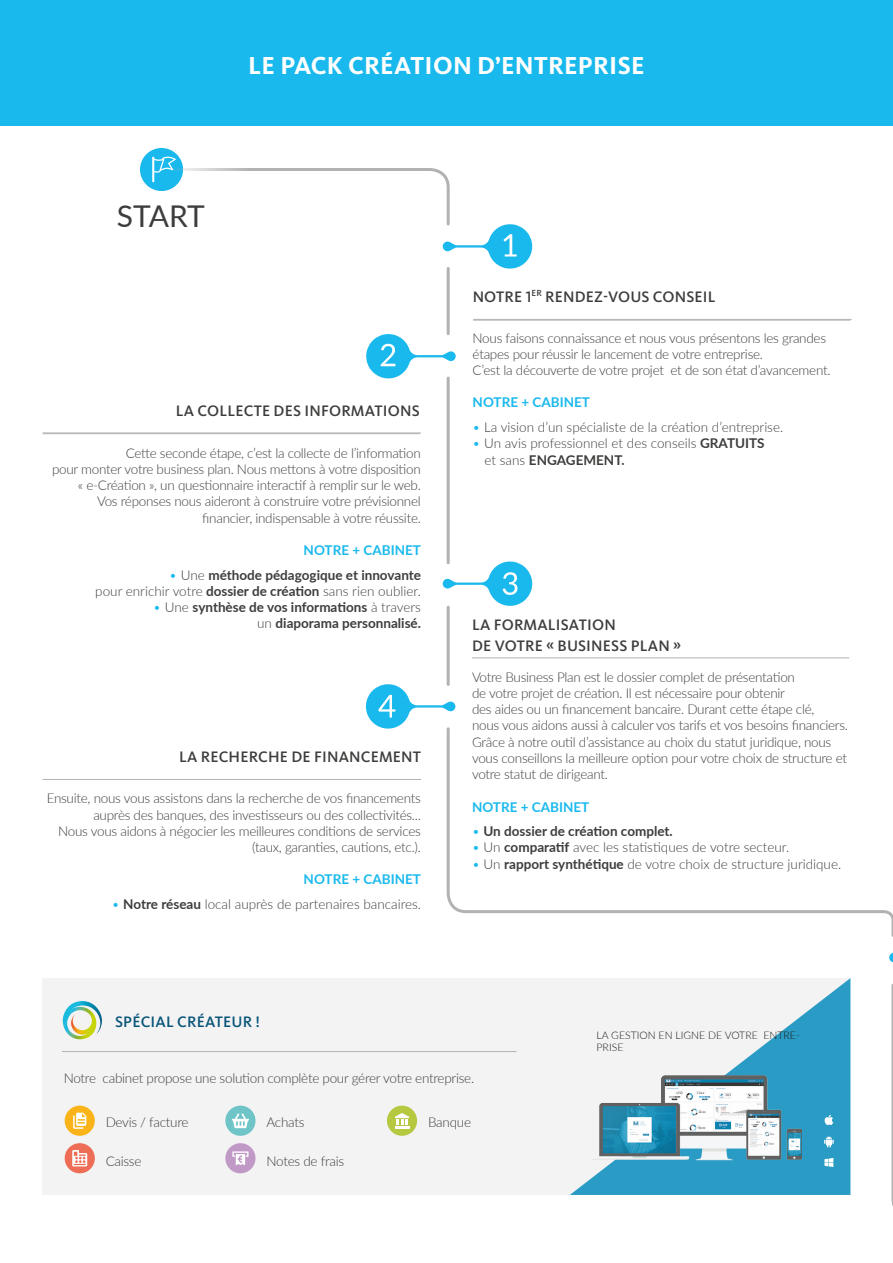
<style>
.page{position:relative;width:893px;height:1263px;background:#fff}
.page>*{position:absolute;margin:0;border:0;box-sizing:border-box;transform-origin:0 0}
.t1{font:30px "Lato";letter-spacing:-.01em;color:#3d3d3c}
.t2{font:700 25.5px "Kievit OT";letter-spacing:.01em;color:#fff}
.t3{font:16.2px "Lato";color:#4b4b4a}
.Titre_étapes{font:500 15.75px/21px "Kievit OT";letter-spacing:.01em;color:#3d3d3c}
.Titre_étapes-2{font:500 15.75px "Kievit OT";letter-spacing:.01em;color:#085578}
.Texte_étapes{font:300 13.5px/16.2px "Lato";letter-spacing:-.02em;color:#3d3d3c;text-align:right}
.Texte_étapes-2{font:300 13.5px/16.2px "Lato";color:#3d3d3c}
.t4{font:700 13.5px/16.2px "Lato";color:#3d3d3c;text-align:right}
.t5{font:700 13.5px "Lato";color:#19b9ed}
.t6{font:300 10.5px/12.6px "Lato";color:#1d1d1b}
.s1{font-weight:300;color:#19b9ed}
.s2{font-weight:300}
.s3{color:#19b9ed}
.s4{font-weight:700}
</style>
<div class="page">
<div style="left:0;top:0;width:893px;height:125px;background:#19b9ed"></div>
<div style="left:43px;top:978px;width:807px;height:217px;background:#f3f3f3"></div>
<hr style="left:447px;top:268px;width:3px;height:66px;background:#b2b2b2">
<hr style="left:447px;top:378px;width:3px;height:185px;background:#b2b2b2">
<hr style="left:447px;top:607px;width:3px;height:77px;background:#b2b2b2">
<div style="left:140px;top:148px;width:43px;height:43px;background:#19b9ed;border-radius:50%"></div>
<svg style="left:570px;top:978px;width:280px;height:217px"></svg>
<hr style="left:62px;top:1051px;width:455px;height:1px;background:#b2b2b2">
<svg style="left:446px;top:729px;width:447px;height:204px"></svg>
<svg style="left:824px;top:1115px;width:9px;height:10px"></svg>
<svg style="left:824px;top:1136px;width:10px;height:11px"></svg>
<svg style="left:824px;top:1158px;width:9px;height:9px"></svg>
<svg style="left:62px;top:1001px;width:40px;height:39px"></svg>
<svg style="left:366px;top:334px;width:90px;height:47px"></svg>
<svg style="left:366px;top:682px;width:90px;height:47px"></svg>
<svg style="left:152px;top:156px;width:381px;height:113px"></svg>
<svg style="left:442px;top:559px;width:91px;height:48px"></svg>
<svg style="left:889px;top:933px;width:4px;height:274px"></svg>
<div style="left:65px;top:1106px;width:30px;height:30px;background:#fab41a;border-radius:50%"></div>
<svg style="left:73px;top:1113px;width:13px;height:16px"></svg>
<div style="left:65px;top:1143px;width:30px;height:30px;background:#ed6d56;border-radius:50%"></div>
<svg style="left:72px;top:1150px;width:15px;height:16px"></svg>
<div style="left:225px;top:1106px;width:31px;height:30px;background:#6ec4c7;border-radius:50%"></div>
<svg style="left:232px;top:1113px;width:17px;height:15px"></svg>
<div style="left:225px;top:1143px;width:31px;height:30px;background:#c199c7;border-radius:50%"></div>
<svg style="left:232px;top:1151px;width:16px;height:14px"></svg>
<div style="left:387px;top:1106px;width:30px;height:30px;background:#b6c840;border-radius:50%"></div>
<svg style="left:395px;top:1113px;width:14px;height:15px"></svg>
<hr style="left:43px;top:779px;width:378px;height:1px;background:#b2b2b2">
<hr style="left:43px;top:433px;width:378px;height:1px;background:#b2b2b2">
<hr style="left:472px;top:657px;width:377px;height:1px;background:#b2b2b2">
<hr style="left:473px;top:320px;width:377px;height:1px;background:#b2b2b2">
<img style="left:590px;top:1061px;width:211px;height:112px">
<hr style="left:473px;top:319px;width:379px;height:1px;background:#b2b2b2">
<svg style="left:627px;top:1000px;width:154px;height:24px"></svg>
<p class="t2" style="left:248px;top:50px;width:398px">LE PACK CRÉATION D’ENTREPRISE</p>
<p class="t1" style="left:117px;top:194px;width:89px">START</p>
<p class="Titre_étapes" style="left:176px;top:400px;width:245px">LA COLLECTE DES INFORMATIONS</p>
<p class="Texte_étapes" style="left:52px;top:444px;width:370px">Cette seconde étape, c’est la collecte de l’information<br>pour monter votre business plan. Nous mettons à votre disposition</p>
<p class="Texte_étapes" style="left:78px;top:477px;width:344px">« e-Création », un questionnaire interactif à remplir sur le web.<br>Vos réponses nous aideront à construire votre prévisionnel financier, indispensable à votre réussite.</p>
<p class="t5" style="left:304px;top:540px;width:119px">NOTRE + CABINET</p>
<p class="t4" style="left:95px;top:566px;width:327px"><span class="s1">•</span> <span class="s2">Une</span> méthode pédagogique et innovante<br><span class="s2">pour enrichir votre</span> dossier de création <span class="s2">sans rien oublier.</span></p>
<p class="t4" style="left:153px;top:598px;width:269px"><span class="s1">•</span> <span class="s2">Une</span> synthèse de vos informations <span class="s2">à travers un</span> diaporama personnalisé.</p>
<p class="Titre_étapes" style="left:179px;top:746px;width:243px">LA RECHERCHE DE FINANCEMENT</p>
<p class="Texte_étapes" style="left:47px;top:790px;width:376px">Ensuite, nous vous assistons dans la recherche de vos financements auprès des banques, des investisseurs ou des collectivités...<br>Nous vous aidons à négocier les meilleures conditions de services (taux, garanties, cautions, etc.).</p>
<p class="t5" style="left:304px;top:869px;width:119px">NOTRE + CABINET</p>
<p class="Texte_étapes-2" style="left:112px;top:896px;width:311px"><span class="s3">•</span> <span class="s4">Notre réseau</span> local auprès de partenaires bancaires.</p>
<p class="Titre_étapes-2" style="left:115px;top:1012px;width:147px">SPÉCIAL CRÉATEUR !</p>
<p class="Titre_étapes" style="left:473px;top:286px;width:244px">NOTRE 1<sup>ER</sup> RENDEZ-VOUS CONSEIL</p>
<p class="Texte_étapes" style="left:473px;top:329px;width:359px;text-align:left">Nous faisons connaissance et nous vous présentons les grandes étapes pour réussir le lancement de votre entreprise.<br>C’est la découverte de votre projet et de son état d’avancement.</p>
<p class="t5" style="left:473px;top:393px;width:119px">NOTRE + CABINET</p>
<p class="Texte_étapes-2" style="left:473px;top:419px;width:312px"><span class="s3">•</span> La vision d’un spécialiste de la création d’entreprise.</p>
<p class="Texte_étapes-2" style="left:484px;top:435px;width:282px;text-indent:-12px"><span class="s3">•</span> Un avis professionnel et des conseils <span class="s4">GRATUITS </span>et sans <span class="s4">ENGAGEMENT.</span></p>
<p class="Titre_étapes" style="left:472px;top:614px;width:211px">LA FORMALISATION<br>DE VOTRE « BUSINESS PLAN »</p>
<p class="Texte_étapes" style="left:472px;top:668px;width:377px;text-align:left">Votre Business Plan est le dossier complet de présentation<br>de votre projet de création. Il est nécessaire pour obtenir<br>des aides ou un financement bancaire. Durant cette étape clé,<br>nous vous aidons aussi à calculer vos tarifs et vos besoins financiers.<br>Grâce à notre outil d’assistance au choix du statut juridique, nous vous conseillons la meilleure option pour votre choix de structure et votre statut de dirigeant.</p>
<p class="t5" style="left:472px;top:797px;width:119px">NOTRE + CABINET</p>
<p class="t4" style="left:472px;top:823px;width:202px"><span class="s1">•</span> Un dossier de création complet.</p>
<p class="Texte_étapes-2" style="left:472px;top:839px;width:319px"><span class="s3">•</span> Un <span class="s4">comparatif</span> avec les statistiques de votre secteur.</p>
<p class="Texte_étapes-2" style="left:472px;top:855px;width:371px"><span class="s3">•</span> Un <span class="s4">rapport synthétique</span> de votre choix de structure juridique.</p>
<p class="t3" style="left:653px;top:749px;width:104px">MON EXPERT</p>
<p class="t6" style="left:597px;top:1028px;width:205px">LA GESTION EN LIGNE DE VOTRE ENTRE-<br>PRISE</p>
<p class="Texte_étapes" style="left:64px;top:1069px;width:412px">Notre cabinet propose une solution complète pour gérer votre entreprise.</p>
<p class="Texte_étapes" style="left:106px;top:1113px;width:84px">Devis / facture</p>
<p class="Texte_étapes" style="left:106px;top:1152px;width:37px">Caisse</p>
<p class="Texte_étapes" style="left:267px;top:1113px;width:39px">Achats</p>
<p class="Texte_étapes" style="left:267px;top:1152px;width:79px">Notes de frais</p>
<p class="Texte_étapes" style="left:428px;top:1113px;width:44px">Banque</p>
</div>
